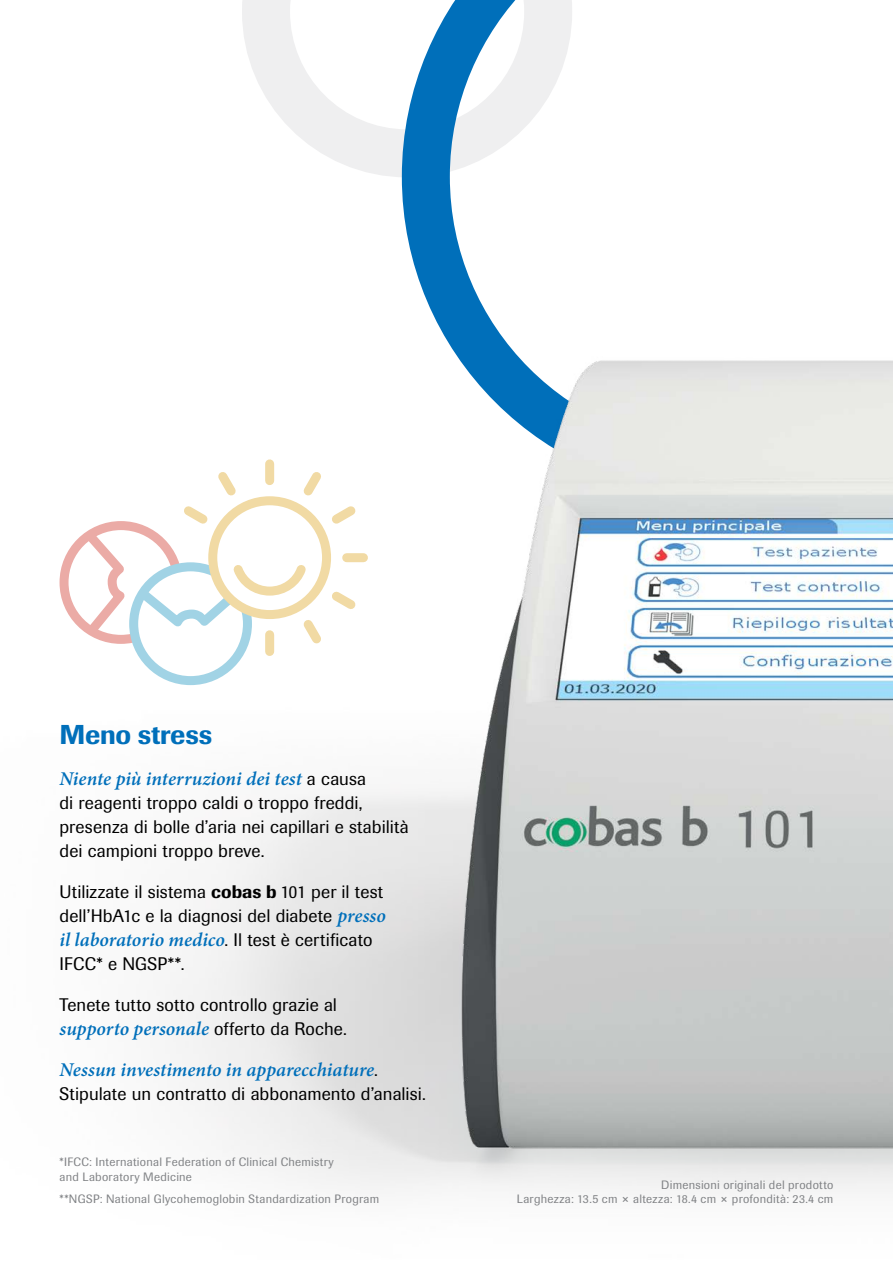
<style>
.page{position:relative;width:893px;height:1263px;background:#fff}
.page>*{position:absolute;margin:0;border:0;box-sizing:border-box;transform-origin:0 0}
.t1{font:500 27px "Imago Pro";letter-spacing:-.01em;color:#006fba}
.t2{font:italic 600 19.5px/41px "Minion Pro";color:#006fba}
.t3{font:18px/24px "Imago Pro";letter-spacing:.005em;color:#000}
.t4{font:12px/14.4px "Imago Pro";letter-spacing:.02em;color:#808285}
.s1{font-family:"Imago Pro";font-weight:400;font-style:normal;font-size:18px;color:#000}
.s2{font-weight:500}
.s3{font-family:"Minion Pro";font-weight:600;font-style:italic;font-size:19.5px;color:#006fba}
</style>
<div class="page">
<svg style="left:242px;top:0;width:160px;height:177px"></svg>
<svg style="left:402px;top:0;width:170px;height:253px"></svg>
<img style="left:384px;top:253px;width:509px;height:976px">
<svg style="left:64px;top:526px;width:114px;height:113px"></svg>
<div style="left:60px;top:521px;width:122px;height:123px;border:9px solid #ebaba6;border-radius:50%"></div>
<svg style="left:134px;top:567px;width:113px;height:114px"></svg>
<div style="left:129px;top:562px;width:123px;height:123px;border:9px solid #a1d3e5;border-radius:50%"></div>
<svg style="left:76px;top:459px;width:292px;height:201px"></svg>
<h1 class="t1" style="left:60px;top:717px;width:154px">Meno stress</h1>
<p class="t2" style="left:60px;top:758px;width:308px">Niente più interruzioni dei test <span class="s1">a causa</span></p>
<p class="t3" style="left:60px;top:791px;width:351px">di reagenti troppo caldi o troppo freddi, presenza di bolle d’aria nei capillari e stabilità dei campioni troppo breve.</p>
<p class="t3" style="left:60px;top:880px;width:328px">Utilizzate il sistema <span class="s2">cobas b</span> 101 per il test dell’HbA1c e la diagnosi del diabete <span class="s3">presso</span></p>
<p class="t2" style="left:60px;top:919px;width:315px">il laboratorio medico<span class="s1">. Il test è certificato</span></p>
<p class="t3" style="left:60px;top:952px;width:127px">IFCC* e NGSP**.</p>
<p class="t3" style="left:60px;top:993px;width:279px">Tenete tutto sotto controllo grazie al</p>
<p class="t2" style="left:60px;top:1008px;width:320px">supporto personale <span class="s1">offerto da Roche.<br></span>Nessun investimento in apparecchiature<span class="s1">.</span></p>
<p class="t3" style="left:60px;top:1082px;width:368px">Stipulate un contratto di abbonamento d’analisi.</p>
<p class="t4" style="left:60px;top:1155px;width:276px">*IFCC: International Federation of Clinical Chemistry and Laboratory Medicine</p>
<p class="t4" style="left:60px;top:1192px;width:321px">**NGSP: National Glycohemoglobin Standardization Program</p>
<p class="t4" style="left:517px;top:1177px;width:318px;text-align:right">Dimensioni originali del prodotto<br>Larghezza: 13.5 cm × altezza: 18.4 cm × profondità: 23.4 cm</p>
</div>
